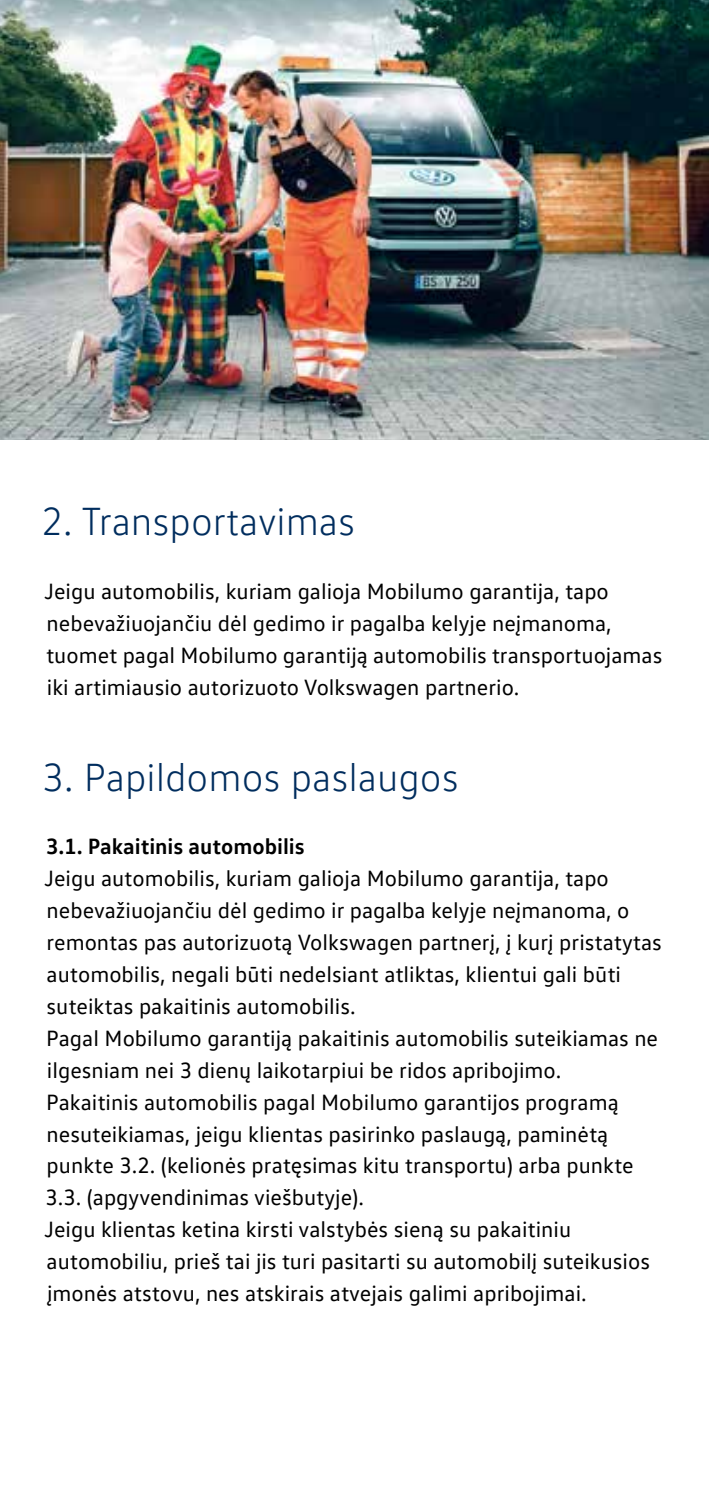
<style>
.page{position:relative;width:709px;height:1489px;background:#fff}
.page>*{position:absolute;margin:0;border:0;box-sizing:border-box;transform-origin:0 0}
.t1{font:300 40px "VW Text";color:#002d5e}
.t2{font:22.5px/32px "VW Text";color:#000}
.t3{font:700 22.5px "VW Text";color:#000}
</style>
<div class="page">
<img style="left:0;top:0;width:709px;height:439px">
<h1 class="t1" style="left:41px;top:498px;width:316px">2. Transportavimas</h1>
<p class="t2" style="left:44px;top:574px;width:619px">Jeigu automobilis, kuriam galioja Mobilumo garantija, tapo nebevažiuojančiu dėl gedimo ir pagalba kelyje neįmanoma, tuomet pagal Mobilumo garantiją automobilis transportuojamas iki artimiausio autorizuoto Volkswagen partnerio.</p>
<h1 class="t1" style="left:42px;top:753px;width:418px">3. Papildomos paslaugos</h1>
<p class="t3" style="left:46px;top:831px;width:260px">3.1. Pakaitinis automobilis</p>
<p class="t2" style="left:44px;top:861px;width:619px">Jeigu automobilis, kuriam galioja Mobilumo garantija, tapo nebevažiuojančiu dėl gedimo ir pagalba kelyje neįmanoma, o remontas pas autorizuotą Volkswagen partnerį, į kurį pristatytas automobilis, negali būti nedelsiant atliktas, klientui gali būti suteiktas pakaitinis automobilis.<br>Pagal Mobilumo garantiją pakaitinis automobilis suteikiamas ne ilgesniam nei 3 dienų laikotarpiui be ridos apribojimo.<br>Pakaitinis automobilis pagal Mobilumo garantijos programą nesuteikiamas, jeigu klientas pasirinko paslaugą, paminėtą punkte 3.2. (kelionės pratęsimas kitu transportu) arba punkte 3.3. (apgyvendinimas viešbutyje).<br>Jeigu klientas ketina kirsti valstybės sieną su pakaitiniu automobiliu, prieš tai jis turi pasitarti su automobilį suteikusios įmonės atstovu, nes atskirais atvejais galimi apribojimai.</p>
</div>
